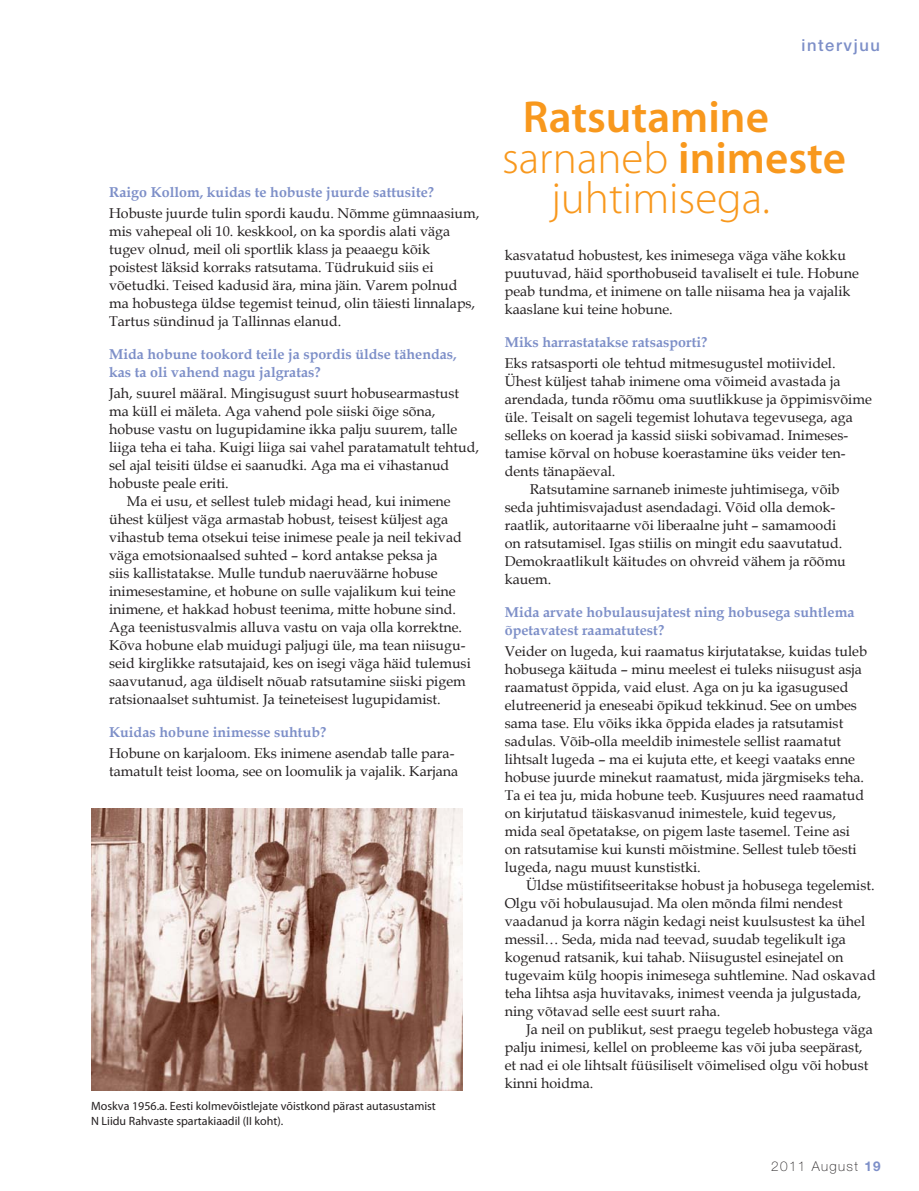
<style>
.page{position:relative;width:919px;height:1191px;background:#fff}
.page>*{position:absolute;margin:0;border:0;box-sizing:border-box;transform-origin:0 0}
.t1{font:300 45px "Myriad Pro";color:#f8981d}
.t2{font:600 45px "Myriad Pro";color:#f8981d}
.t3{font:500 16.5px "Helvetica Neue LT Std";letter-spacing:.1em;color:#7d8fc8}
.t4{font:14.25px/18px "Book Antiqua";color:#231f20}
.t5{font:700 14.25px/18px "Book Antiqua";color:#7d8fc8}
.t6{font:100 13.5px "Helvetica Neue LT Std";letter-spacing:.1em;color:#231f20}
.t7{font:12px/14.4px "Myriad Pro";color:#231f20}
.s1{font-weight:600}
.s2{font-weight:700;color:#7d8fc8}
</style>
<div class="page">
<img style="left:91px;top:808px;width:371px;height:282px">
<p class="t5" style="left:109px;top:183px;width:326px">Raigo Kollom, kuidas te hobuste juurde sattusite?</p>
<p class="t4" style="left:109px;top:204px;width:372px">Hobuste juurde tulin spordi kaudu. Nõmme gümnaasium, mis vahepeal oli 10. keskkool, on ka spordis alati väga tugev olnud, meil oli sportlik klass ja peaaegu kõik poistest läksid korraks ratsutama. Tüdrukuid siis ei võetudki. Teised kadusid ära, mina jäin. Varem polnud ma hobustega üldse tegemist teinud, olin täiesti linnalaps, Tartus sündinud ja Tallinnas elanud.</p>
<p class="t5" style="left:109px;top:345px;width:349px">Mida hobune tookord teile ja spordis üldse tähendas, kas ta oli vahend nagu jalgratas?</p>
<p class="t4" style="left:109px;top:384px;width:351px">Jah, suurel määral. Mingisugust suurt hobusearmastust</p>
<p class="t4" style="left:109px;top:402px;width:328px">ma küll ei mäleta. Aga vahend pole siiski õige sõna,</p>
<p class="t4" style="left:109px;top:420px;width:350px">hobuse vastu on lugupidamine ikka palju suurem, talle</p>
<p class="t4" style="left:109px;top:438px;width:371px">liiga teha ei taha. Kuigi liiga sai vahel paratamatult tehtud,</p>
<p class="t4" style="left:109px;top:456px;width:342px">sel ajal teisiti üldse ei saanudki. Aga ma ei vihastanud</p>
<p class="t4" style="left:109px;top:474px;width:121px">hobuste peale eriti.</p>
<p class="t4" style="left:127px;top:492px;width:325px">Ma ei usu, et sellest tuleb midagi head, kui inimene</p>
<p class="t4" style="left:109px;top:510px;width:340px">ühest küljest väga armastab hobust, teisest küljest aga</p>
<p class="t4" style="left:109px;top:528px;width:354px">vihastub tema otsekui teise inimese peale ja neil tekivad</p>
<p class="t4" style="left:109px;top:546px;width:330px">väga emotsionaalsed suhted – kord antakse peksa ja</p>
<p class="t4" style="left:109px;top:564px;width:330px">siis kallistatakse. Mulle tundub naeruväärne hobuse</p>
<p class="t4" style="left:109px;top:582px;width:348px">inimesestamine, et hobune on sulle vajalikum kui teine</p>
<p class="t4" style="left:109px;top:600px;width:348px">inimene, et hakkad hobust teenima, mitte hobune sind.</p>
<p class="t4" style="left:109px;top:618px;width:354px">Aga teenistusvalmis alluva vastu on vaja olla korrektne.</p>
<p class="t4" style="left:109px;top:636px;width:358px">Kõva hobune elab muidugi paljugi üle, ma tean niisugu-</p>
<p class="t4" style="left:109px;top:654px;width:363px">seid kirglikke ratsutajaid, kes on isegi väga häid tulemusi</p>
<p class="t4" style="left:109px;top:672px;width:358px">saavutanud, aga üldiselt nõuab ratsutamine siiski pigem</p>
<p class="t4" style="left:109px;top:690px;width:333px">ratsionaalset suhtumist. Ja teineteisest lugupidamist.</p>
<p class="t5" style="left:109px;top:723px;width:219px">Kuidas hobune inimesse suhtub?</p>
<p class="t4" style="left:109px;top:744px;width:351px">Hobune on karjaloom. Eks inimene asendab talle para&shy;tamatult teist looma, see on loomulik ja vajalik. Karjana</p>
<p class="t7" style="left:91px;top:1100px;width:346px">Moskva 1956.a. Eesti kolmevõistlejate võistkond pärast autasustamist<br>N Liidu Rahvaste spartakiaadil (II koht).</p>
<p class="t3" style="left:801px;top:40px;width:80px">intervjuu</p>
<h1 class="t2" style="left:522px;top:100px;width:248px">Ratsutamine</h1>
<h1 class="t1" style="left:502px;top:140px;width:345px">sarnaneb <span class="s1">inimeste</span></h1>
<h1 class="t1" style="left:551px;top:181px;width:220px">juhtimisega.</h1>
<p class="t4" style="left:504px;top:246px;width:355px">kasvatatud hobustest, kes inimesega väga vähe kokku puutuvad, häid sporthobuseid tavaliselt ei tule. Hobune peab tundma, et inimene on talle niisama hea ja vajalik kaaslane kui teine hobune.</p>
<p class="t5" style="left:504px;top:333px;width:204px">Miks harrastatakse ratsasporti?</p>
<p class="t4" style="left:504px;top:354px;width:332px">Eks ratsasporti ole tehtud mitmesugustel motiividel.</p>
<p class="t4" style="left:504px;top:372px;width:337px">Ühest küljest tahab inimene oma võimeid avastada ja</p>
<p class="t4" style="left:504px;top:390px;width:368px">arendada, tunda rõõmu oma suutlikkuse ja õppimisvõime</p>
<p class="t4" style="left:504px;top:408px;width:349px">üle. Teisalt on sageli tegemist lohutava tegevusega, aga</p>
<p class="t4" style="left:504px;top:426px;width:345px">selleks on koerad ja kassid siiski sobivamad. Inimeses-</p>
<p class="t4" style="left:504px;top:444px;width:342px">tamise kõrval on hobuse koerastamine üks veider ten-</p>
<p class="t4" style="left:504px;top:462px;width:112px">dents tänapäeval.</p>
<p class="t4" style="left:529px;top:480px;width:311px">Ratsutamine sarnaneb inimeste juhtimisega, võib</p>
<p class="t4" style="left:504px;top:498px;width:332px">seda juhtimisvajadust asendadagi. Võid olla demok-</p>
<p class="t4" style="left:504px;top:516px;width:333px">raatlik, autoritaarne või liberaalne juht – samamoodi</p>
<p class="t4" style="left:504px;top:534px;width:339px">on ratsutamisel. Igas stiilis on mingit edu saavutatud.</p>
<p class="t4" style="left:504px;top:552px;width:342px">Demokraatlikult käitudes on ohvreid vähem ja rõõmu</p>
<p class="t4" style="left:504px;top:570px;width:48px">kauem.</p>
<p class="t5" style="left:504px;top:603px;width:351px">Mida arvate hobulausujatest ning hobusega suhtlema õpetavatest raamatutest?</p>
<p class="t4" style="left:504px;top:642px;width:363px">Veider on lugeda, kui raamatus kirjutatakse, kuidas tuleb hobusega käituda – minu meelest ei tuleks niisugust asja raamatust õppida, vaid elust. Aga on ju ka igasugused elutreenerid ja eneseabi õpikud tekkinud. See on umbes sama tase. Elu võiks ikka õppida elades ja ratsutamist sadulas. Võib-olla meeldib inimestele sellist raamatut lihtsalt lugeda – ma ei kujuta ette, et keegi vaataks enne hobuse juurde minekut raamatust, mida järgmiseks teha.<br>Ta ei tea ju, mida hobune teeb. Kusjuures need raamatud on kirjutatud täiskasvanud inimestele, kuid tegevus, mida seal õpetatakse, on pigem laste tasemel. Teine asi on ratsutamise kui kunsti mõistmine. Sellest tuleb tõesti lugeda, nagu muust kunstistki.</p>
<p class="t4" style="left:504px;top:876px;width:372px;text-indent:21px">Üldse müstifitseeritakse hobust ja hobusega tegelemist.<br>Olgu või hobulausujad. Ma olen mõnda filmi nendest vaadanud ja korra nägin kedagi neist kuulsustest ka ühel messil… Seda, mida nad teevad, suudab tegelikult iga kogenud ratsanik, kui tahab. Niisugustel esinejatel on tugevaim külg hoopis inimesega suhtlemine. Nad oskavad teha lihtsa asja huvitavaks, inimest veenda ja julgustada, ning võtavad selle eest suurt raha.</p>
<p class="t4" style="left:504px;top:1020px;width:369px;text-indent:21px">Ja neil on publikut, sest praegu tegeleb hobustega väga palju inimesi, kellel on probleeme kas või juba seepärast, et nad ei ole lihtsalt füüsiliselt võimelised olgu või hobust kinni hoidma.</p>
<p class="t6" style="left:771px;top:1161px;width:111px">2011 August <span class="s2">19</span></p>
</div>
